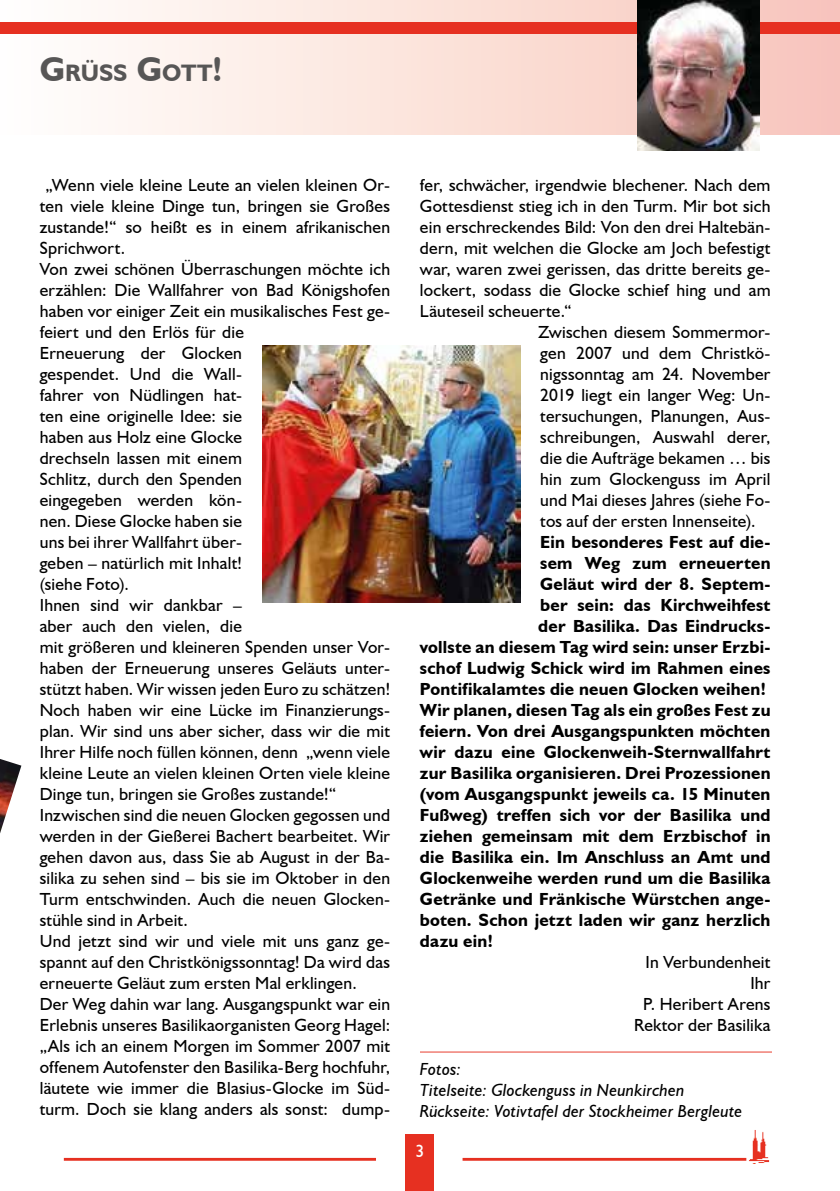
<style>
.page{position:relative;width:840px;height:1191px;background:#fff}
.page>*{position:absolute;margin:0;border:0;box-sizing:border-box;transform-origin:0 0}
.t1{font:700 23.8px "Humanist 521 BT";color:#575656}
.t2{font:17.6px/21px "Humanist 521 BT";letter-spacing:.015em;color:#000}
.t3{font:700 17.6px "Humanist 521 BT";letter-spacing:.01em;color:#000}
.t4{font:italic 17.6px/21px "Humanist 521 BT";letter-spacing:.005em;color:#000}
.t5{font:17.6px "Humanist 521 BT";color:#fff}
.s1{font-size:34px}
</style>
<div class="page">
<img style="left:749px;top:1130px;width:21px;height:33px">
<svg style="left:0;top:0;width:839px;height:135px"></svg>
<div style="left:405px;top:1134px;width:29px;height:57px;background:#e63021"></div>
<hr style="left:462px;top:1157px;width:284px;height:3px;background:#e63021">
<div style="left:0;top:23px;width:839px;height:11px;background:#e63021"></div>
<hr style="left:64px;top:1157px;width:312px;height:3px;background:#e63021">
<img style="left:636px;top:0;width:123px;height:151px">
<img style="left:262px;top:346px;width:258px;height:257px">
<hr style="left:420px;top:1051px;width:351px;height:1px;background:#e63021">
<img style="left:0;top:759px;width:21px;height:74px">
<h1 class="t1" style="left:40px;top:58px;width:184px"><span class="s1">G</span>RÜSS <span class="s1">G</span>OTT<span class="s1">!</span></h1>
<p class="t2" style="left:40px;top:174px;width:352px;text-indent:6px">„Wenn viele kleine Leute an vielen kleinen Or&shy;ten viele kleine Dinge tun, bringen sie Großes zustande!“ so heißt es in einem afrikanischen Sprichwort.<br>Von zwei schönen Überraschungen möchte ich erzählen: Die Wallfahrer von Bad Königshofen haben vor einiger Zeit ein musikalisches Fest ge&shy;feiert und den Erlös für die<br>Erneuerung der Glocken<br>gespendet. Und die Wall-<br>fahrer von Nüdlingen hat-<br>ten eine originelle Idee: sie<br>haben aus Holz eine Glocke<br>drechseln lassen mit einem<br>Schlitz, durch den Spenden<br>eingegeben werden kön-<br>nen. Diese Glocke haben sie<br>uns bei ihrer Wallfahrt über-<br>geben – natürlich mit Inhalt!<br>(siehe Foto).<br>Ihnen sind wir dankbar –<br>aber auch den vielen, die<br>mit größeren und kleineren Spenden unser Vor&shy;haben der Erneuerung unseres Geläuts unter&shy;stützt haben. Wir wissen jeden Euro zu schätzen!<br>Noch haben wir eine Lücke im Finanzierungs&shy;plan. Wir sind uns aber sicher, dass wir die mit Ihrer Hilfe noch füllen können, denn „wenn viele kleine Leute an vielen kleinen Orten viele kleine Dinge tun, bringen sie Großes zustande!“ Inzwischen sind die neuen Glocken gegossen und werden in der Gießerei Bachert bearbeitet. Wir gehen davon aus, dass Sie ab August in der Ba&shy;silika zu sehen sind – bis sie im Oktober in den Turm entschwinden. Auch die neuen Glocken&shy;stühle sind in Arbeit.<br>Und jetzt sind wir und viele mit uns ganz ge&shy;spannt auf den Christkönigssonntag! Da wird das erneuerte Geläut zum ersten Mal erklingen.<br>Der Weg dahin war lang. Ausgangspunkt war ein Erlebnis unseres Basilikaorganisten Georg Hagel: „Als ich an einem Morgen im Sommer 2007 mit offenem Autofenster den Basilika-Berg hochfuhr, läutete wie immer die Blasius-Glocke im Süd&shy;turm. Doch sie klang anders als sonst: dump-</p>
<p class="t2" style="left:420px;top:174px;width:352px">fer, schwächer, irgendwie blechener. Nach dem</p>
<p class="t2" style="left:420px;top:195px;width:352px">Gottesdienst stieg ich in den Turm. Mir bot sich</p>
<p class="t2" style="left:420px;top:216px;width:352px">ein erschreckendes Bild: Von den drei Haltebän-</p>
<p class="t2" style="left:420px;top:237px;width:352px">dern, mit welchen die Glocke am Joch befestigt</p>
<p class="t2" style="left:420px;top:258px;width:352px">war, waren zwei gerissen, das dritte bereits ge-</p>
<p class="t2" style="left:420px;top:279px;width:352px">lockert, sodass die Glocke schief hing und am</p>
<p class="t2" style="left:420px;top:300px;width:153px">Läuteseil scheuerte.“</p>
<p class="t2" style="left:538px;top:321px;width:233px">Zwischen diesem Sommermor-</p>
<p class="t2" style="left:540px;top:342px;width:232px">gen 2007 und dem Christkö-</p>
<p class="t2" style="left:540px;top:363px;width:232px">nigssonntag am 24. November</p>
<p class="t2" style="left:540px;top:384px;width:232px">2019 liegt ein langer Weg: Un-</p>
<p class="t2" style="left:540px;top:405px;width:232px">tersuchungen, Planungen, Aus-</p>
<p class="t2" style="left:540px;top:426px;width:232px">schreibungen, Auswahl derer,</p>
<p class="t2" style="left:540px;top:447px;width:232px">die die Aufträge bekamen … bis</p>
<p class="t2" style="left:540px;top:468px;width:231px">hin zum Glockenguss im April</p>
<p class="t2" style="left:540px;top:489px;width:232px">und Mai dieses Jahres (siehe Fo-</p>
<p class="t2" style="left:540px;top:510px;width:217px">tos auf der ersten Innenseite).</p>
<p class="t3" style="left:540px;top:531px;width:232px">Ein besonderes Fest auf die-</p>
<p class="t3" style="left:540px;top:552px;width:232px">sem Weg zum erneuerten</p>
<p class="t3" style="left:540px;top:573px;width:232px">Geläut wird der 8. Septem-</p>
<p class="t3" style="left:540px;top:594px;width:232px">ber sein: das Kirchweihfest</p>
<p class="t3" style="left:538px;top:615px;width:233px">der Basilika. Das Eindrucks-</p>
<p class="t3" style="left:420px;top:636px;width:352px">vollste an diesem Tag wird sein: unser Erzbi-</p>
<p class="t3" style="left:420px;top:657px;width:352px">schof Ludwig Schick wird im Rahmen eines</p>
<p class="t3" style="left:420px;top:678px;width:347px">Pontifikalamtes die neuen Glocken weihen!</p>
<p class="t3" style="left:420px;top:699px;width:352px">Wir planen, diesen Tag als ein großes Fest zu</p>
<p class="t3" style="left:420px;top:720px;width:352px">feiern. Von drei Ausgangspunkten möchten</p>
<p class="t3" style="left:420px;top:741px;width:352px">wir dazu eine Glockenweih-Sternwallfahrt</p>
<p class="t3" style="left:420px;top:762px;width:352px">zur Basilika organisieren. Drei Prozessionen</p>
<p class="t3" style="left:420px;top:783px;width:352px">(vom Ausgangspunkt jeweils ca. 15 Minuten</p>
<p class="t3" style="left:420px;top:804px;width:352px">Fußweg) treffen sich vor der Basilika und</p>
<p class="t3" style="left:420px;top:825px;width:352px">ziehen gemeinsam mit dem Erzbischof in</p>
<p class="t3" style="left:420px;top:846px;width:352px">die Basilika ein. Im Anschluss an Amt und</p>
<p class="t3" style="left:420px;top:867px;width:352px">Glockenweihe werden rund um die Basilika</p>
<p class="t3" style="left:420px;top:888px;width:352px">Getränke und Fränkische Würstchen ange-</p>
<p class="t3" style="left:420px;top:909px;width:352px">boten. Schon jetzt laden wir ganz herzlich</p>
<p class="t3" style="left:420px;top:930px;width:74px">dazu ein!</p>
<p class="t2" style="left:634px;top:951px;width:138px;text-align:right">In Verbundenheit<br>Ihr<br>P. Heribert Arens<br>Rektor der Basilika</p>
<p class="t4" style="left:420px;top:1057px;width:324px">Fotos:<br>Titelseite: Glockenguss in Neunkirchen<br>Rückseite: Votivtafel der Stockheimer Bergleute</p>
<p class="t5" style="left:415px;top:1139px;width:10px">3</p>
</div>
